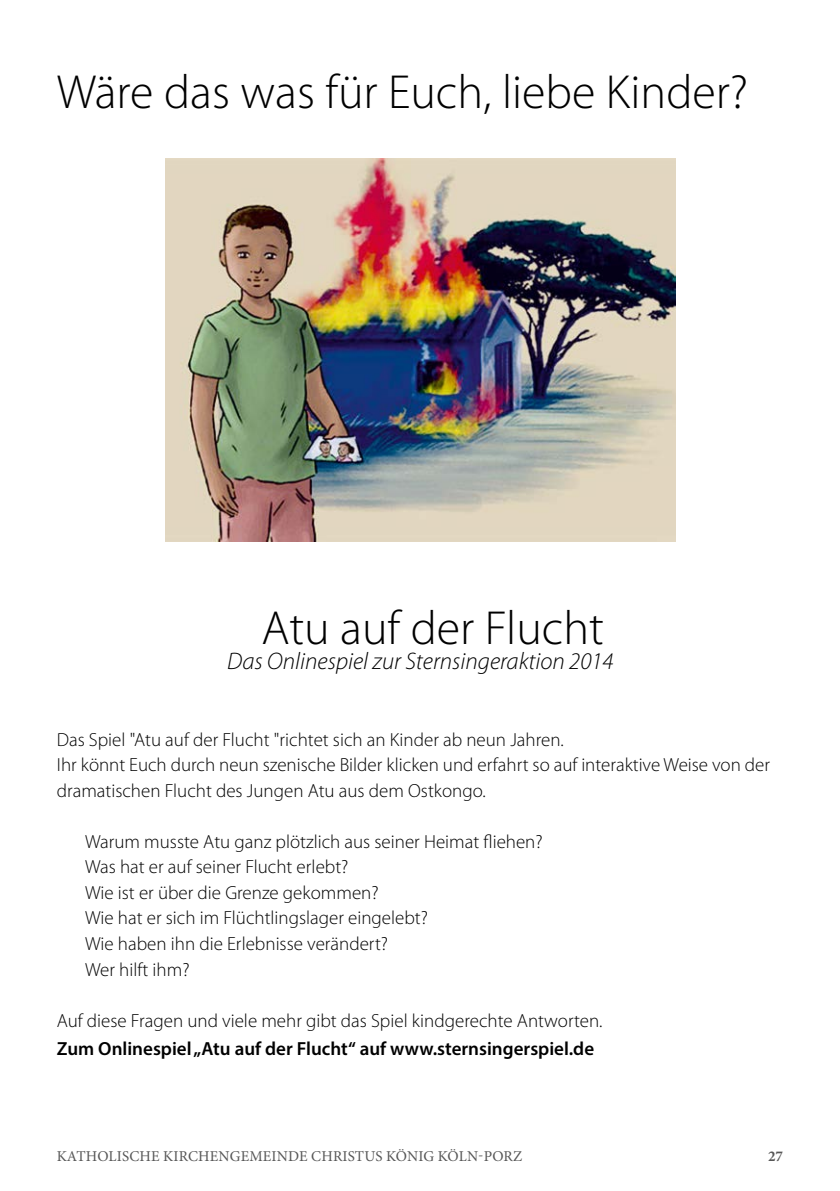
<style>
.page{position:relative;width:840px;height:1191px;background:#fff}
.page>*{position:absolute;margin:0;border:0;box-sizing:border-box;transform-origin:0 0}
.t1{font:300 48px "Myriad Pro";color:#000}
.t2{font:italic 300 24px "Myriad Pro";color:#000}
.t3{font:300 19px/25.6px "Myriad Pro";color:#000}
.t4{font:600 19px "Myriad Pro";color:#000}
.t5{font:15px "Minion Pro";letter-spacing:.01em;color:#565656}
.t6{font:700 15px "Minion Pro";color:#565656}
</style>
<div class="page">
<img style="left:165px;top:159px;width:510px;height:382px">
<h1 class="t1" style="left:57px;top:63px;width:692px">Wäre das was für Euch, liebe Kinder?</h1>
<h1 class="t1" style="left:261px;top:599px;width:344px">Atu auf der Flucht</h1>
<p class="t2" style="left:227px;top:647px;width:388px">Das Onlinespiel zur Sternsingeraktion 2014</p>
<p class="t3" style="left:57px;top:726px;width:714px">Das Spiel "Atu auf der Flucht "richtet sich an Kinder ab neun Jahren.<br>Ihr könnt Euch durch neun szenische Bilder klicken und erfahrt so auf interaktive Weise von der dramatischen Flucht des Jungen Atu aus dem Ostkongo.</p>
<p class="t3" style="left:85px;top:828px;width:459px">Warum musste Atu ganz plötzlich aus seiner Heimat iehen?<br>Was hat er auf seiner Flucht erlebt?<br>Wie ist er über die Grenze gekommen?<br>Wie hat er sich im Flüchtlingslager eingelebt?<br>Wie haben ihn die Erlebnisse verändert?<br>Wer hilft ihm?</p>
<p class="t3" style="left:57px;top:1007px;width:547px">Auf diese Fragen und viele mehr gibt das Spiel kindgerechte Antworten.</p>
<p class="t4" style="left:57px;top:1036px;width:538px">Zum Onlinespiel „Atu auf der Flucht“ auf www.sternsingerspiel.de</p>
<p class="t5" style="left:57px;top:1146px;width:466px">KATHOLISCHE KIRCHENGEMEINDE CHRISTUS KÖNIG KÖLN-PORZ</p>
<p class="t6" style="left:767px;top:1145px;width:17px">27</p>
</div>
